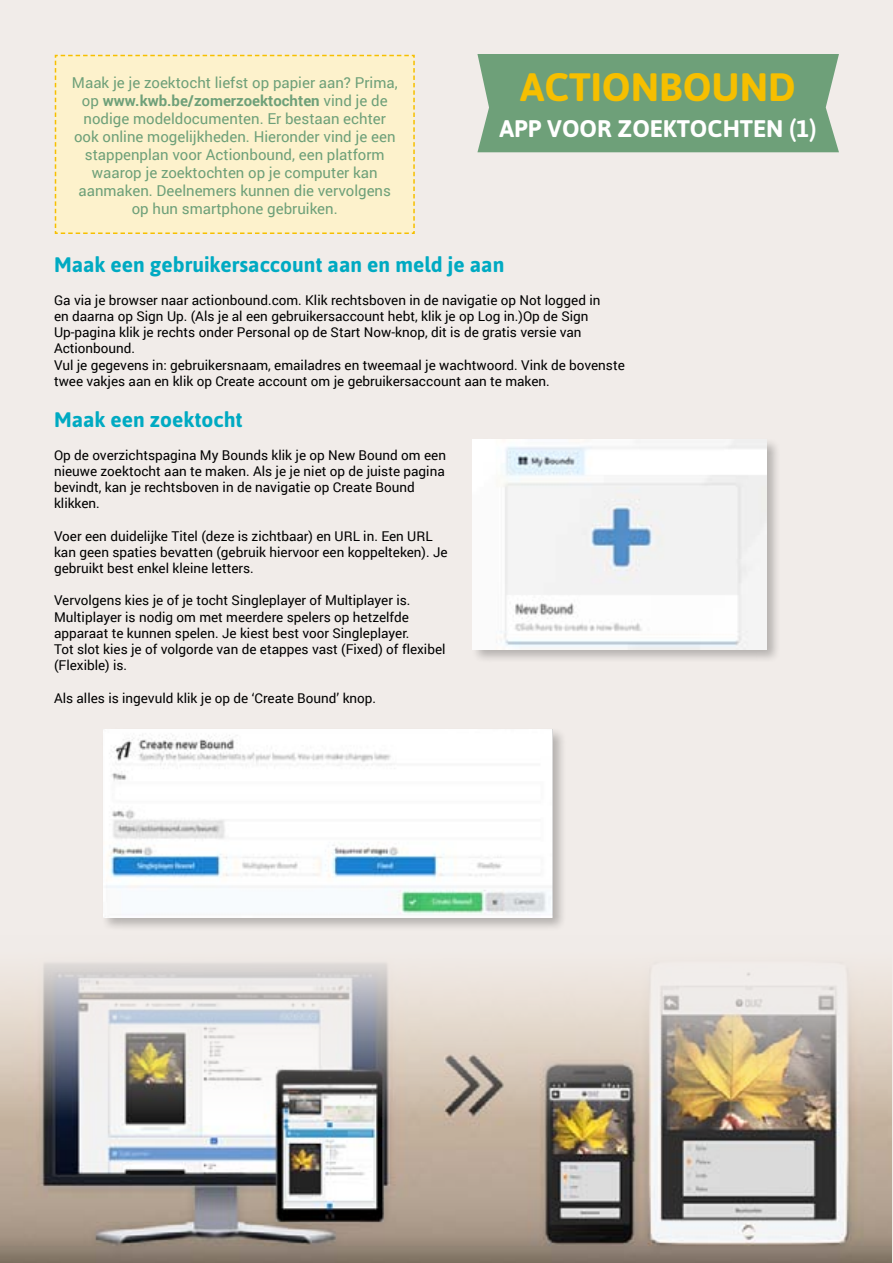
<style>
.page{position:relative;width:893px;height:1263px;background:#f1ece9}
.page>*{position:absolute;margin:0;border:0;box-sizing:border-box;transform-origin:0 0}
.t1{font:700 39.6px "Asap";color:#f6bf00}
.t2{font:700 24px "Asap";color:#fff}
.t3{font:700 21px "Asap";color:#00aac2}
.t4{font:15px/18px "Roboto";color:#6ea079;text-align:center}
.t5{font:13.5px/16.2px "Roboto";color:#000}
.s1{font-weight:700}
</style>
<div class="page">
<div style="left:477px;top:54px;width:362px;height:98px;background:#6ea079"></div>
<div style="left:54px;top:54px;width:361px;height:180px;background:#fdf2cc"></div>
<img style="left:0;top:963px;width:892px;height:300px">
<div style="left:472px;top:438px;width:309px;height:225px;background:#000;opacity:.25"></div>
<img style="left:473px;top:439px;width:293px;height:210px">
<div style="left:102px;top:727px;width:465px;height:204px;background:#000;opacity:.25"></div>
<img style="left:104px;top:729px;width:449px;height:188px">
<h1 class="t1" style="left:520px;top:61px;width:277px">ACTIONBOUND</h1>
<h2 class="t2" style="left:499px;top:112px;width:319px">APP VOOR ZOEKTOCHTEN (1)</h2>
<p class="t4" style="left:72px;top:73px;width:327px">Maak je je zoektocht liefst op papier aan? Prima, op <span class="s1">www.kwb.be/zomerzoektochten</span> vind je de nodige modeldocumenten. Er bestaan echter ook online mogelijkheden. Hieronder vind je een stappenplan voor Actionbound, een platform waarop je zoektochten op je computer kan aanmaken. Deelnemers kunnen die vervolgens op hun smartphone gebruiken.</p>
<h3 class="t3" style="left:54px;top:251px;width:452px">Maak een gebruikersaccount aan en meld je aan</h3>
<p class="t5" style="left:54px;top:291px;width:572px">Ga via je browser naar actionbound.com. Klik rechtsboven in de navigatie op Not logged in<br>en daarna op Sign Up. (Als je al een gebruikersaccount hebt, klik je op Log in.)Op de Sign Up-pagina klik je rechts onder Personal op de Start Now-knop, dit is de gratis versie van Actionbound.<br>Vul je gegevens in: gebruikersnaam, emailadres en tweemaal je wachtwoord. Vink de bovenste twee vakjes aan en klik op Create account om je gebruikersaccount aan te maken.</p>
<h3 class="t3" style="left:54px;top:406px;width:190px">Maak een zoektocht</h3>
<p class="t5" style="left:54px;top:446px;width:394px">Op de overzichtspagina My Bounds klik je op New Bound om een nieuwe zoektocht aan te maken. Als je je niet op de juiste pagina bevindt, kan je rechtsboven in de navigatie op Create Bound klikken.</p>
<p class="t5" style="left:54px;top:527px;width:395px">Voer een duidelijke Titel (deze is zichtbaar) en URL in. Een URL kan geen spaties bevatten (gebruik hiervoor een koppelteken). Je gebruikt best enkel kleine letters.</p>
<p class="t5" style="left:54px;top:592px;width:393px">Vervolgens kies je of je tocht Singleplayer of Multiplayer is.<br>Multiplayer is nodig om met meerdere spelers op hetzelfde apparaat te kunnen spelen. Je kiest best voor Singleplayer.<br>Tot slot kies je of volgorde van de etappes vast (Fixed) of flexibel (Flexible) is.</p>
<p class="t5" style="left:54px;top:689px;width:324px">Als alles is ingevuld klik je op de ‘Create Bound’ knop.</p>
</div>
